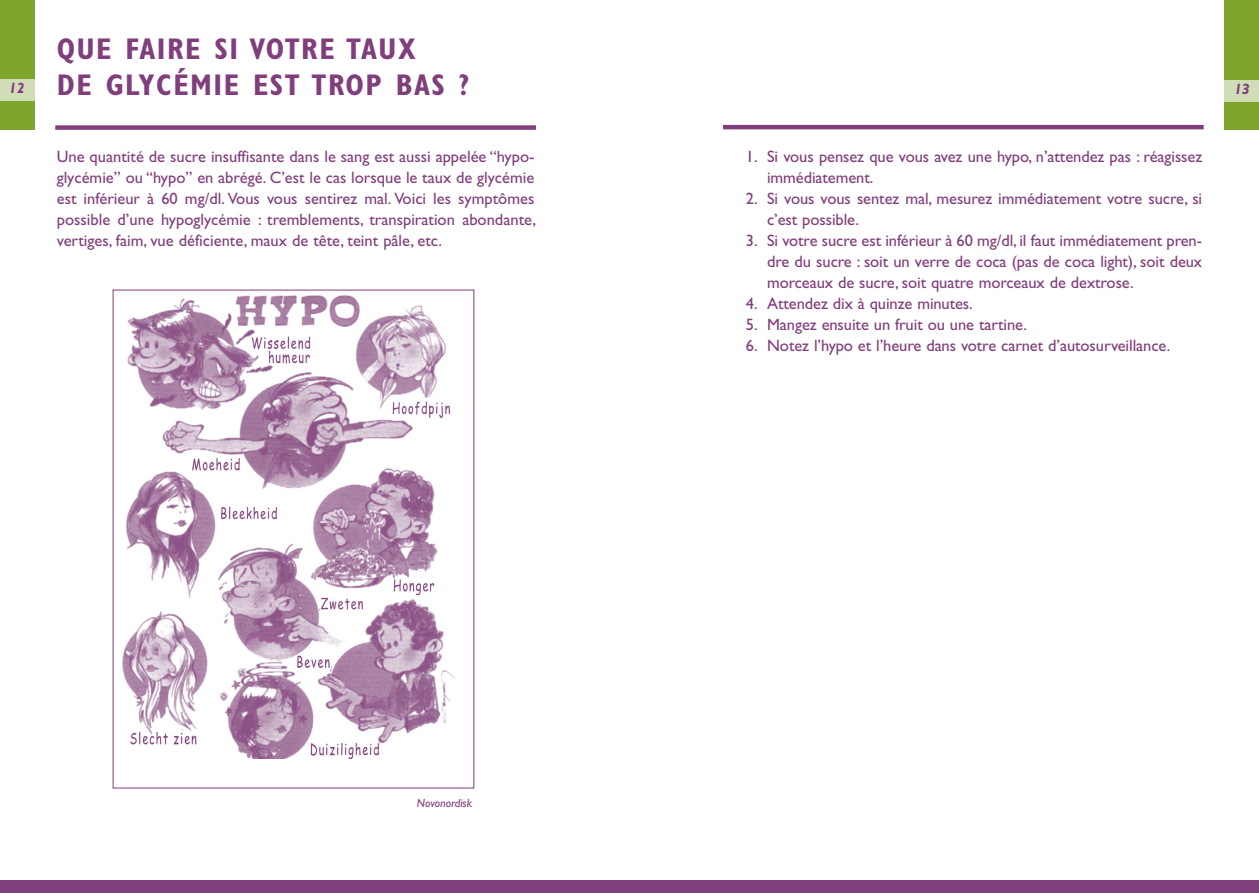
<style>
.page{position:relative;width:1259px;height:893px;background:#fff}
.page>*{position:absolute;margin:0;border:0;box-sizing:border-box;transform-origin:0 0}
.t1{font:700 condensed 30px/36px "Gill Sans Std";letter-spacing:.05em;color:#813e7c}
.t2{font:16.5px/21px "Gill Sans Std";letter-spacing:-.005em;color:#813e7c}
.t3{font:italic 700 15px "Gill Sans Std";color:#813e7c}
.t4{font:italic 12px "Gill Sans Std";color:#813e7c}
</style>
<div class="page">
<hr style="left:723px;top:125px;width:480px;height:4px;background:#813e7c">
<div style="left:1225px;top:0;width:34px;height:129px;background:#7da52d"></div>
<div style="left:1225px;top:80px;width:34px;height:21px;background:#d1ddb6"></div>
<div style="left:55px;top:125px;width:481px;height:5px;background:#813e7c"></div>
<div style="left:0;top:0;width:34px;height:130px;background:#7da52d"></div>
<div style="left:0;top:80px;width:34px;height:21px;background:#d1ddb6"></div>
<div style="left:0;top:880px;width:1259px;height:13px;background:#813e7c"></div>
<img style="left:122px;top:295px;width:332px;height:463px">
<p class="t3" style="left:9px;top:80px;width:17px">12</p>
<h1 class="t1" style="left:57px;top:31px;width:414px">QUE FAIRE SI VOTRE TAUX<br>DE GLYCÉMIE EST TROP BAS ?</h1>
<p class="t2" style="left:57px;top:146px;width:481px;text-align:justify">Une quantité de sucre insuffisante dans le sang est aussi appelée “hypo&shy;glycémie” ou “hypo” en abrégé. C’est le cas lorsque le taux de glycémie est inférieur à 60 mg/dl. Vous vous sentirez mal. Voici les symptômes possible d’une hypoglycémie : tremblements, transpiration abondante, vertiges, faim, vue déficiente, maux de tête, teint pâle, etc.</p>
<p class="t4" style="left:417px;top:796px;width:57px">Novonordisk</p>
<p class="t2" style="left:767px;top:146px;width:437px;text-indent:-21px">1. Si vous pensez que vous avez une hypo, n’attendez pas : réagissez immédiatement.</p>
<p class="t2" style="left:767px;top:188px;width:436px;text-indent:-21px">2. Si vous vous sentez mal, mesurez immédiatement votre sucre, si c’est possible.</p>
<p class="t2" style="left:767px;top:230px;width:436px;text-align:justify;text-indent:-21px">3. Si votre sucre est inférieur à 60 mg/dl, il faut immédiatement pren&shy;dre du sucre : soit un verre de coca (pas de coca light), soit deux morceaux de sucre, soit quatre morceaux de dextrose.</p>
<p class="t2" style="left:746px;top:293px;width:228px">4. Attendez dix à quinze minutes.</p>
<p class="t2" style="left:746px;top:314px;width:283px">5. Mangez ensuite un fruit ou une tartine.</p>
<p class="t2" style="left:746px;top:335px;width:426px">6. Notez l’hypo et l’heure dans votre carnet d’autosurveillance.</p>
<p class="t3" style="left:1234px;top:80px;width:17px">13</p>
</div>
